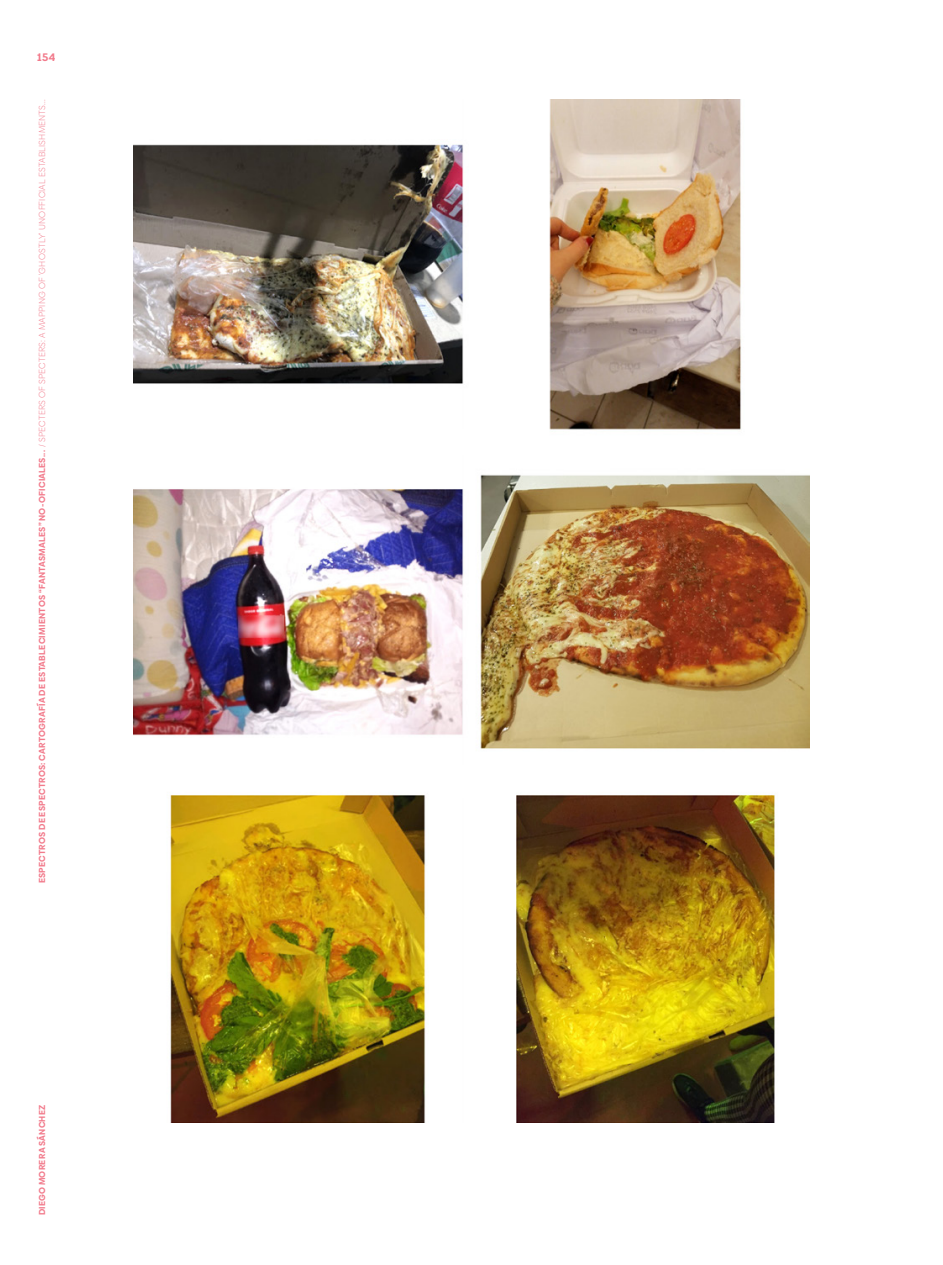
<style>
.page{position:relative;width:943px;height:1265px;background:#fff}
.page>*{position:absolute;margin:0;border:0;box-sizing:border-box;transform-origin:0 0}
.t1{font:700 10.85px "Biennale";color:#f27a8b}
.t2{font:700 8.92px "Biennale";letter-spacing:.025em;color:#f27a8b}
.t3{font:700 8.75px "Biennale";letter-spacing:.03em;color:#f27a8b}
.s1{font-weight:300}
</style>
<div class="page">
<img style="left:133px;top:99px;width:677px;height:1023px">
<p class="t1" style="left:37px;top:50px;width:20px">154</p>
<p class="t2" style="left:36px;top:883px;width:786px;rotate:-90deg">ESPECTROS DE ESPECTROS: CARTOGRAFÍA DE ESTABLECIMIENTOS “FANTASMALES” NO-OFICIALES... <span class="s1">/ SPECTERS OF SPECTERS: A MAPPING OF 'GHOSTLY' UNOFFICIAL ESTABLISHMENTS...</span></p>
<p class="t3" style="left:36px;top:1215px;width:112px;rotate:-90deg">DIEGO MORERA SÁNCHEZ</p>
</div>
